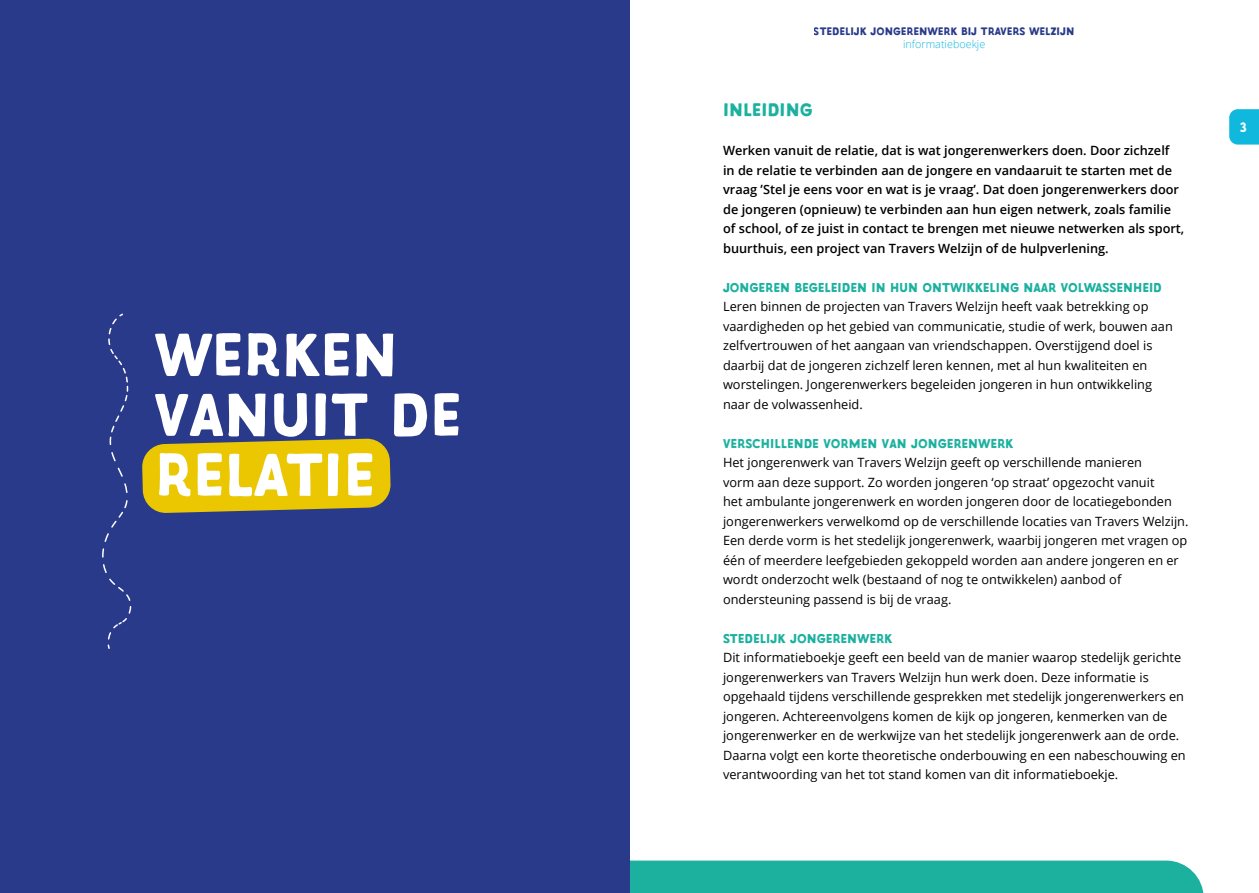
<style>
.page{position:relative;width:1259px;height:893px;background:#fff}
.page>*{position:absolute;margin:0;border:0;box-sizing:border-box;transform-origin:0 0}
.t1{font:60px/60px "Labours";color:#fff}
.t2{font:18px "Labours";color:#1cb19f}
.t3{font:13.5px "Labours";color:#fff}
.t4{font:12.75px/19.5px "Open Sans";color:#000}
.t5{font:600 12.75px/19.5px "Open Sans";color:#000}
.t6{font:12.75px "Labours";color:#1cb19f}
.t7{font:10.8px "Labours";color:#2a3a8a}
.t8{font:300 10.8px "Open Sans";color:#10b8de}
</style>
<div class="page">
<div style="left:629px;top:861px;width:574px;height:32px;background:#1cb19f"></div>
<svg style="left:1229px;top:109px;width:30px;height:36px"></svg>
<div style="left:0;top:0;width:629px;height:893px;background:#2a3a8a"></div>
<svg style="left:142px;top:438px;width:249px;height:75px;background:#d5b710"></svg>
<svg style="left:102px;top:313px;width:30px;height:336px"></svg>
<h1 class="t1" style="left:154px;top:324px;width:308px">WERKEN<br>VANUIT DE<br>RELATIE</h1>
<p class="t7" style="left:814px;top:23px;width:262px">STEDELIJK JONGERENWERK BIJ TRAVERS WELZIJN</p>
<p class="t8" style="left:903px;top:36px;width:84px">informatieboekje</p>
<h2 class="t2" style="left:723px;top:97px;width:91px">INLEIDING</h2>
<p class="t5" style="left:723px;top:141px;width:463px">Werken vanuit de relatie, dat is wat jongerenwerkers doen. Door zichzelf<br>in de relatie te verbinden aan de jongere en vandaaruit te starten met de vraag ’Stel je eens voor en wat is je vraag’. Dat doen jongerenwerkers door de jongeren (opnieuw) te verbinden aan hun eigen netwerk, zoals familie of school, of ze juist in contact te brengen met nieuwe netwerken als sport, buurthuis, een project van Travers Welzijn of de hulpverlening.</p>
<p class="t6" style="left:723px;top:278px;width:440px">JONGEREN BEGELEIDEN IN HUN ONTWIKKELING NAAR VOLWASSENHEID</p>
<p class="t4" style="left:723px;top:297px;width:451px">Leren binnen de projecten van Travers Welzijn heeft vaak betrekking op vaardigheden op het gebied van communicatie, studie of werk, bouwen aan zelfvertrouwen of het aangaan van vriendschappen. Overstijgend doel is daarbij dat de jongeren zichzelf leren kennen, met al hun kwaliteiten en worstelingen. Jongerenwerkers begeleiden jongeren in hun ontwikkeling naar de volwassenheid.</p>
<p class="t6" style="left:723px;top:434px;width:292px">VERSCHILLENDE VORMEN VAN JONGERENWERK</p>
<p class="t4" style="left:723px;top:453px;width:467px">Het jongerenwerk van Travers Welzijn geeft op verschillende manieren<br>vorm aan deze support. Zo worden jongeren ‘op straat’ opgezocht vanuit<br>het ambulante jongerenwerk en worden jongeren door de locatiegebonden jongerenwerkers verwelkomd op de verschillende locaties van Travers Welzijn.<br>Een derde vorm is het stedelijk jongerenwerk, waarbij jongeren met vragen op één of meerdere leefgebieden gekoppeld worden aan andere jongeren en er wordt onderzocht welk (bestaand of nog te ontwikkelen) aanbod of ondersteuning passend is bij de vraag.</p>
<p class="t6" style="left:723px;top:629px;width:171px">STEDELIJK JONGERENWERK</p>
<p class="t4" style="left:723px;top:648px;width:464px">Dit informatieboekje geeft een beeld van de manier waarop stedelijk gerichte jongerenwerkers van Travers Welzijn hun werk doen. Deze informatie is opgehaald tijdens verschillende gesprekken met stedelijk jongerenwerkers en jongeren. Achtereenvolgens komen de kijk op jongeren, kenmerken van de jongerenwerker en de werkwijze van het stedelijk jongerenwerk aan de orde.<br>Daarna volgt een korte theoretische onderbouwing en een nabeschouwing en verantwoording van het tot stand komen van dit informatieboekje.</p>
<p class="t3" style="left:1239px;top:118px;width:9px">3</p>
</div>
